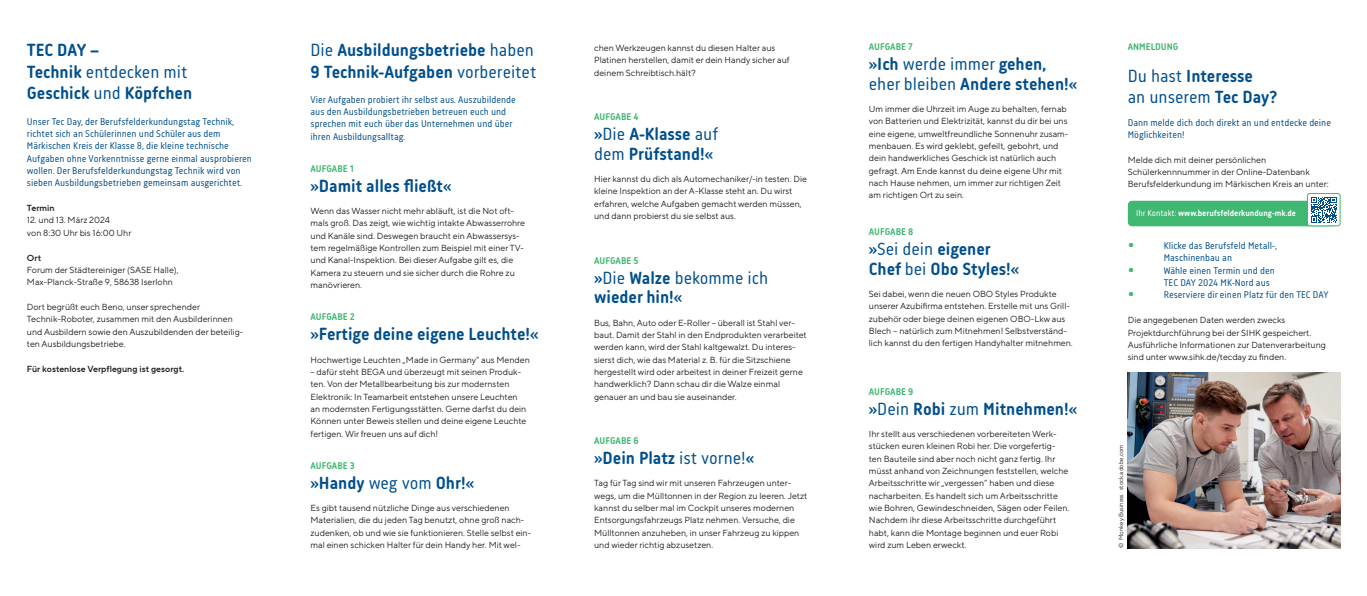
<style>
.page{position:relative;width:1367px;height:596px;background:#fff}
.page>*{position:absolute;margin:0;border:0;box-sizing:border-box;transform-origin:0 0}
.t1{font:700 18px/21.6px "Korb";color:#004f8c}
.t2{font:12px "IHK Symbol";color:#40b872}
.t3{font:10px/12.3px "Korb";color:#004f8c}
.t4{font:700 10px "Korb";color:#40b872}
.t5{font:8.8px/12.3px "TT Norms Pro";color:#231f20}
.t6{font:8.8px "TT Norms Pro Dm Bd";color:#231f20}
.t7{font:700 8.8px "Korb";color:#fff}
.t8{font:6px "TT Norms Pro";color:#231f20}
.s1{font-weight:400}
</style>
<div class="page">
<img style="left:1127px;top:372px;width:213px;height:175px">
<div style="left:1127px;top:201px;width:210px;height:25px;background:#40b872;border-radius:4px"></div>
<div style="left:1307px;top:193px;width:32px;height:33px;background:#fff;border-radius:2px"></div>
<svg style="left:1311px;top:197px;width:25px;height:25px"></svg>
<div style="left:1306px;top:193px;width:34px;height:33px;border:1px solid #40b872;border-radius:2px"></div>
<h1 class="t1" style="left:27px;top:39px;width:167px">TEC DAY –<br>Technik <span class="s1">entdecken mit<br></span>Geschick <span class="s1">und</span> Köpfchen</h1>
<p class="t3" style="left:27px;top:115px;width:226px">Unser Tec Day, der Berufsfelderkundungstag Technik, richtet sich an Schülerinnen und Schüler aus dem Märkischen Kreis der Klasse 8, die kleine technische Aufgaben ohne Vorkenntnisse gerne einmal ausprobieren wollen. Der Berufsfelderkundungstag Technik wird von sieben Ausbildungsbetrieben gemeinsam ausgerichtet.</p>
<p class="t6" style="left:27px;top:201px;width:29px">Termin</p>
<p class="t5" style="left:27px;top:213px;width:106px">12. und 13. März 2024<br>von 8:30 Uhr bis 16:00 Uhr</p>
<p class="t6" style="left:27px;top:251px;width:16px">Ort</p>
<p class="t5" style="left:27px;top:263px;width:153px">Forum der Städtereiniger (SASE Halle),<br>Max-Planck-Straße 9, 58638 Iserlohn</p>
<p class="t5" style="left:27px;top:300px;width:218px">Dort begrüßt euch Beno, unser sprechender Technik-Roboter, zusammen mit den Ausbilderinnen und Ausbildern sowie den Auszubildenden der beteilig&shy;ten Ausbildungsbetriebe.</p>
<p class="t6" style="left:27px;top:362px;width:159px">Für kostenlose Verpflegung ist gesorgt.</p>
<h1 class="t1" style="left:310px;top:39px;width:227px"><span class="s1">Die</span> Ausbildungsbetriebe <span class="s1">haben<br></span>9 Technik-Aufgaben <span class="s1">vorbereitet</span></h1>
<p class="t3" style="left:310px;top:93px;width:207px">Vier Aufgaben probiert ihr selbst aus. Auszubildende aus den Ausbildungsbetrieben betreuen euch und sprechen mit euch über das Unternehmen und über ihren Ausbildungsalltag.</p>
<p class="t4" style="left:310px;top:163px;width:45px">AUFGABE 1</p>
<h1 class="t1" style="left:310px;top:175px;width:142px">»Damit alles fließt«</h1>
<p class="t5" style="left:310px;top:204px;width:216px">Wenn das Wasser nicht mehr abläuft, ist die Not oft&shy;mals groß. Das zeigt, wie wichtig intakte Abwasserrohre und Kanäle sind. Deswegen braucht ein Abwassersys&shy;tem regelmäßige Kontrollen zum Beispiel mit einer TV&shy;und Kanal-Inspektion. Bei dieser Aufgabe gilt es, die Kamera zu steuern und sie sicher durch die Rohre zu manövrieren.</p>
<p class="t4" style="left:310px;top:311px;width:46px">AUFGABE 2</p>
<h1 class="t1" style="left:310px;top:323px;width:230px">»Fertige deine eigene Leuchte!«</h1>
<p class="t5" style="left:310px;top:352px;width:221px">Hochwertige Leuchten „Made in Germany“ aus Menden</p>
<p class="t5" style="left:310px;top:365px;width:217px">– dafür steht BEGA und überzeugt mit seinen Produk&shy;ten. Von der Metallbearbeitung bis zur modernsten Elektronik: In Teamarbeit entstehen unsere Leuchten an modernsten Fertigungsstätten. Gerne darfst du dein Können unter Beweis stellen und deine eigene Leuchte fertigen. Wir freuen uns auf dich!</p>
<p class="t4" style="left:310px;top:459px;width:46px">AUFGABE 3</p>
<h1 class="t1" style="left:310px;top:471px;width:165px">»Handy <span class="s1">weg vom</span> Ohr!«</h1>
<p class="t5" style="left:310px;top:501px;width:222px">Es gibt tausend nützliche Dinge aus verschiedenen Materialien, die du jeden Tag benutzt, ohne groß nach&shy;zudenken, ob und wie sie funktionieren. Stelle selbst ein&shy;mal einen schicken Halter für dein Handy her. Mit wel-</p>
<p class="t5" style="left:594px;top:41px;width:197px">chen Werkzeugen kannst du diesen Halter aus<br>Platinen herstellen, damit er dein Handy sicher auf deinem Schreibtisch.hält?</p>
<p class="t4" style="left:594px;top:111px;width:46px">AUFGABE 4</p>
<h1 class="t1" style="left:594px;top:124px;width:126px;line-height:19.8px">»<span class="s1">Die</span> A-Klasse <span class="s1">auf dem</span> Prüfstand!«</h1>
<p class="t5" style="left:594px;top:172px;width:214px">Hier kannst du dich als Automechaniker/-in testen. Die kleine Inspektion an der A-Klasse steht an. Du wirst erfahren, welche Aufgaben gemacht werden müssen, und dann probierst du sie selbst aus.</p>
<p class="t4" style="left:594px;top:254px;width:46px">AUFGABE 5</p>
<h1 class="t1" style="left:594px;top:267px;width:175px;line-height:19.8px">»<span class="s1">Die</span> Walze <span class="s1">bekomme ich </span>wieder hin!«</h1>
<p class="t5" style="left:594px;top:315px;width:214px">Bus, Bahn, Auto oder E-Roller – überall ist Stahl ver&shy;baut. Damit der Stahl in den Endprodukten verarbeitet werden kann, wird der Stahl kaltgewalzt. Du interes&shy;sierst dich, wie das Material z. B. für die Sitzschiene hergestellt wird oder arbeitest in deiner Freizeit gerne handwerklich? Dann schau dir die Walze einmal genauer an und bau sie auseinander.</p>
<p class="t4" style="left:594px;top:435px;width:46px">AUFGABE 6</p>
<h1 class="t1" style="left:594px;top:447px;width:161px">»Dein Platz <span class="s1">ist vorne!</span>«</h1>
<p class="t5" style="left:594px;top:476px;width:215px">Tag für Tag sind wir mit unseren Fahrzeugen unter&shy;wegs, um die Mülltonnen in der Region zu leeren. Jetzt kannst du selber mal im Cockpit unseres modernen Entsorgungsfahrzeugs Platz nehmen. Versuche, die Mülltonnen anzuheben, in unser Fahrzeug zu kippen und wieder richtig abzusetzen.</p>
<p class="t4" style="left:868px;top:41px;width:46px">AUFGABE 7</p>
<h1 class="t1" style="left:868px;top:54px;width:210px;line-height:19.8px">»Ich <span class="s1">werde immer</span> gehen, <span class="s1">eher bleiben</span> Andere stehen!«</h1>
<p class="t5" style="left:868px;top:102px;width:201px">Um immer die Uhrzeit im Auge zu behalten, fernab von Batterien und Elektrizität, kannst du dir bei uns eine eigene, umweltfreundliche Sonnenuhr zusam&shy;menbauen. Es wird geklebt, gefeilt, gebohrt, und dein handwerkliches Geschick ist natürlich auch gefragt. Am Ende kannst du deine eigene Uhr mit nach Hause nehmen, um immer zur richtigen Zeit am richtigen Ort zu sein.</p>
<p class="t4" style="left:868px;top:226px;width:46px">AUFGABE 8</p>
<h1 class="t1" style="left:868px;top:238px;width:152px;line-height:19.8px">»<span class="s1">Sei dein</span> eigener<br>Chef <span class="s1">bei</span> Obo Styles!«</h1>
<p class="t5" style="left:868px;top:287px;width:205px">Sei dabei, wenn die neuen OBO Styles Produkte unserer Azubifirma entstehen. Erstelle mit uns Grill&shy;zubehör oder biege deinen eigenen OBO-Lkw aus Blech – natürlich zum Mitnehmen! Selbstverständ&shy;lich kannst du den fertigen Handyhalter mitnehmen.</p>
<p class="t4" style="left:868px;top:385px;width:46px">AUFGABE 9</p>
<h1 class="t1" style="left:868px;top:397px;width:210px">»<span class="s1">Dein</span> Robi <span class="s1">zum</span> Mitnehmen!«</h1>
<p class="t5" style="left:868px;top:427px;width:202px">Ihr stellt aus verschiedenen vorbereiteten Werk&shy;stücken euren kleinen Robi her. Die vorgefertig&shy;ten Bauteile sind aber noch nicht ganz fertig. Ihr müsst anhand von Zeichnungen feststellen, welche Arbeitsschritte wir „vergessen“ haben und diese nacharbeiten. Es handelt sich um Arbeitsschritte wie Bohren, Gewindeschneiden, Sägen oder Feilen.<br>Nachdem ihr diese Arbeitsschritte durchgeführt habt, kann die Montage beginnen und euer Robi wird zum Leben erweckt.</p>
<p class="t4" style="left:1127px;top:41px;width:52px">ANMELDUNG</p>
<h1 class="t1" style="left:1127px;top:65px;width:151px"><span class="s1">Du hast</span> Interesse<br><span class="s1">an unserem</span> Tec Day?</h1>
<p class="t3" style="left:1127px;top:116px;width:205px">Dann melde dich doch direkt an und entdecke deine<br>Möglichkeiten!</p>
<p class="t5" style="left:1127px;top:152px;width:202px">Melde dich mit deiner persönlichen<br>Schülerkennnummer in der Online-Datenbank<br>Berufsfelderkundung im Märkischen Kreis an unter:</p>
<p class="t7" style="left:1136px;top:208px;width:161px"><span class="s1">Ihr Kontakt:</span> www.berufsfelderkundung-mk.de</p>
<h2 class="t2" style="left:1127px;top:239px;width:8px">•</h2>
<p class="t3" style="left:1163px;top:239px;width:115px">Klicke das Berufsfeld Metall-,<br>Maschinenbau an</p>
<h2 class="t2" style="left:1127px;top:264px;width:8px">•</h2>
<p class="t3" style="left:1163px;top:264px;width:112px">Wähle einen Termin und den<br>TEC DAY 2024 MK-Nord aus</p>
<h2 class="t2" style="left:1127px;top:289px;width:8px">•</h2>
<p class="t3" style="left:1163px;top:288px;width:166px">Reserviere dir einen Platz für den TEC DAY</p>
<p class="t5" style="left:1127px;top:313px;width:200px">Die angegebenen Daten werden zwecks Projektdurchführung bei der SIHK gespeichert.<br>Ausführliche Informationen zur Datenverarbeitung sind unter www.sihk.de/tecday zu finden.</p>
<p class="t8" style="left:1116px;top:547px;width:105px;rotate:-90deg">© Monkey Business · stock.adobe.com</p>
</div>
